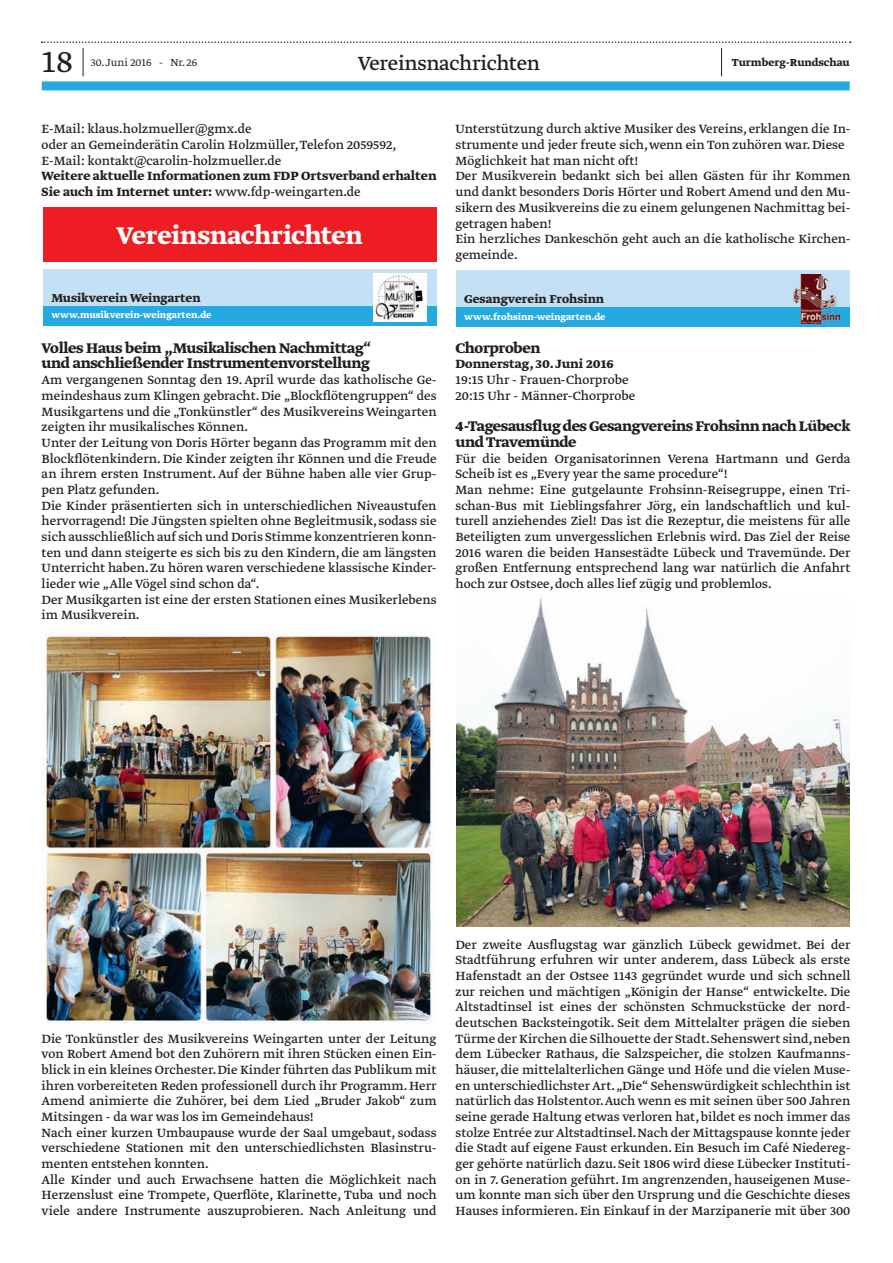
<style>
.page{position:relative;width:893px;height:1263px;background:#fff}
.page>*{position:absolute;margin:0;border:0;box-sizing:border-box;transform-origin:0 0}
.t1{font:300 36px "Greta Text Std";color:#231f20}
.t2{font:700 28.5px "Greta Text Std";letter-spacing:-.01em;color:#fff}
.t3{font:22.5px "Greta Text Std";letter-spacing:-.015em;color:#231f20}
.t4{font:700 16.5px/15.8px "Greta Text Std";letter-spacing:-.02em;color:#231f20}
.t5{font:14.1px/15.8px "Greta Text Std";color:#231f20}
.t6{font:700 14.1px/15.8px "Greta Text Std";color:#231f20}
.t7{font:700 13.5px "Greta Text Std";color:#231f20}
.t8{font:700 12px "Greta Text Std";color:#231f20}
.t9{font:300 12px "Greta Text Std";color:#231f20}
.t10{font:700 10.5px "Greta Text Std";color:#fff}
.s1{font-weight:400}
</style>
<div class="page">
<div style="left:42px;top:81px;width:808px;height:9px;background:#24aae1"></div>
<svg style="left:42px;top:41px;width:809px;height:35px"></svg>
<div style="left:456px;top:270px;width:393px;height:57px;background:#c3e0f4"></div>
<div style="left:456px;top:307px;width:393px;height:20px;background:#24aae1"></div>
<img style="left:793px;top:275px;width:47px;height:48px">
<div style="left:43px;top:207px;width:393px;height:54px;background:#ee1d23"></div>
<div style="left:43px;top:269px;width:393px;height:57px;background:#c3e0f4"></div>
<div style="left:43px;top:306px;width:393px;height:20px;background:#24aae1"></div>
<img style="left:374px;top:273px;width:53px;height:49px">
<img style="left:42px;top:635px;width:392px;height:389px">
<img style="left:456px;top:595px;width:394px;height:332px">
<h1 class="t1" style="left:42px;top:41px;width:33px">18</h1>
<p class="t9" style="left:91px;top:56px;width:108px">30. Juni 2016 - Nr. 26</p>
<p class="t8" style="left:732px;top:56px;width:119px">Turmberg-Rundschau</p>
<h3 class="t3" style="left:358px;top:50px;width:184px">Vereinsnachrichten</h3>
<p class="t5" style="left:42px;top:122px;width:356px">E-Mail: klaus.holzmueller@gmx.de<br>oder an Gemeinderätin Carolin Holzmüller, Telefon 2059592,<br>E-Mail: kontakt@carolin-holzmueller.de</p>
<p class="t6" style="left:42px;top:169px;width:396px">Weitere aktuelle Informationen zum FDP Ortsverband erhalten<br>Sie auch im Internet unter: <span class="s1">www.fdp-weingarten.de</span></p>
<h2 class="t2" style="left:117px;top:219px;width:248px">Vereinsnachrichten</h2>
<p class="t5" style="left:455px;top:122px;width:396px">Unterstützung durch aktive Musiker des Vereins, erklangen die In&shy;strumente und jeder freute sich, wenn ein Ton zuhören war. Diese Möglichkeit hat man nicht oft!<br>Der Musikverein bedankt sich bei allen Gästen für ihr Kommen und dankt besonders Doris Hörter und Robert Amend und den Mu&shy;sikern des Musikvereins die zu einem gelungenen Nachmittag bei&shy;getragen haben!<br>Ein herzliches Dankeschön geht auch an die katholische Kirchen&shy;gemeinde.</p>
<p class="t7" style="left:51px;top:290px;width:151px">Musikverein Weingarten</p>
<p class="t7" style="left:464px;top:291px;width:141px">Gesangverein Frohsinn</p>
<p class="t10" style="left:51px;top:309px;width:162px">www.musikverein-weingarten.de</p>
<p class="t10" style="left:464px;top:311px;width:143px">www.frohsinn-weingarten.de</p>
<p class="t4" style="left:42px;top:341px;width:331px">Volles Haus beim „Musikalischen Nachmittag“ und anschließender Instrumentenvorstellung</p>
<p class="t5" style="left:42px;top:373px;width:396px">Am vergangenen Sonntag den 19. April wurde das katholische Ge&shy;meindeshaus zum Klingen gebracht. Die „Blockflötengruppen“ des Musikgartens und die „Tonkünstler“ des Musikvereins Weingarten zeigten ihr musikalisches Können.<br>Unter der Leitung von Doris Hörter begann das Programm mit den Blockflötenkindern. Die Kinder zeigten ihr Können und die Freude an ihrem ersten Instrument. Auf der Bühne haben alle vier Grup&shy;pen Platz gefunden.<br>Die Kinder präsentierten sich in unterschiedlichen Niveaustufen hervorragend! Die Jüngsten spielten ohne Begleitmusik, sodass sie sich ausschließlich auf sich und Doris Stimme konzentrieren konn&shy;ten und dann steigerte es sich bis zu den Kindern, die am längsten Unterricht haben. Zu hören waren verschiedene klassische Kinder&shy;lieder wie „Alle Vögel sind schon da“.<br>Der Musikgarten ist eine der ersten Stationen eines Musikerlebens im Musikverein.</p>
<p class="t4" style="left:455px;top:341px;width:86px">Chorproben</p>
<p class="t6" style="left:455px;top:357px;width:160px">Donnerstag, 30. Juni 2016</p>
<p class="t5" style="left:455px;top:373px;width:181px">19:15 Uhr - Frauen-Chorprobe<br>20:15 Uhr - Männer-Chorprobe</p>
<p class="t4" style="left:455px;top:419px;width:396px">4-Tagesausflug des Gesangvereins Frohsinn nach Lübeck und Travemünde</p>
<p class="t5" style="left:455px;top:451px;width:396px">Für die beiden Organisatorinnen Verena Hartmann und Gerda Scheib ist es „Every year the same procedure“!<br>Man nehme: Eine gutgelaunte Frohsinn-Reisegruppe, einen Tri&shy;schan-Bus mit Lieblingsfahrer Jörg, ein landschaftlich und kul&shy;turell anziehendes Ziel! Das ist die Rezeptur, die meistens für alle Beteiligten zum unvergesslichen Erlebnis wird. Das Ziel der Reise 2016 waren die beiden Hansestädte Lübeck und Travemünde. Der großen Entfernung entsprechend lang war natürlich die Anfahrt hoch zur Ostsee, doch alles lief zügig und problemlos.</p>
<p class="t5" style="left:42px;top:1031px;width:396px">Die Tonkünstler des Musikvereins Weingarten unter der Leitung von Robert Amend bot den Zuhörern mit ihren Stücken einen Ein&shy;blick in ein kleines Orchester. Die Kinder führten das Publikum mit ihren vorbereiteten Reden professionell durch ihr Programm. Herr Amend animierte die Zuhörer, bei dem Lied „Bruder Jakob“ zum Mitsingen - da war was los im Gemeindehaus!<br>Nach einer kurzen Umbaupause wurde der Saal umgebaut, sodass verschiedene Stationen mit den unterschiedlichsten Blasinstru&shy;menten entstehen konnten.<br>Alle Kinder und auch Erwachsene hatten die Möglichkeit nach Herzenslust eine Trompete, Querflöte, Klarinette, Tuba und noch viele andere Instrumente auszuprobieren. Nach Anleitung und</p>
<p class="t5" style="left:455px;top:937px;width:396px;text-align:justify">Der zweite Ausflugstag war gänzlich Lübeck gewidmet. Bei der Stadtführung erfuhren wir unter anderem, dass Lübeck als erste Hafenstadt an der Ostsee 1143 gegründet wurde und sich schnell zur reichen und mächtigen „Königin der Hanse“ entwickelte. Die Altstadtinsel ist eines der schönsten Schmuckstücke der nord&shy;deutschen Backsteingotik. Seit dem Mittelalter prägen die sieben Türme der Kirchen die Silhouette der Stadt. Sehenswert sind, neben dem Lübecker Rathaus, die Salzspeicher, die stolzen Kaufmanns&shy;häuser, die mittelalterlichen Gänge und Höfe und die vielen Muse&shy;en unterschiedlichster Art. „Die“ Sehenswürdigkeit schlechthin ist natürlich das Holstentor.Auch wenn es mit seinen über 500 Jahren seine gerade Haltung etwas verloren hat, bildet es noch immer das stolze Entrée zur Altstadtinsel. Nach der Mittagspause konnte jeder die Stadt auf eigene Faust erkunden. Ein Besuch im Café Niedereg&shy;ger gehörte natürlich dazu. Seit 1806 wird diese Lübecker Instituti&shy;on in 7. Generation geführt. Im angrenzenden, hauseigenen Muse&shy;um konnte man sich über den Ursprung und die Geschichte dieses Hauses informieren. Ein Einkauf in der Marzipanerie mit über 300</p>
</div>
